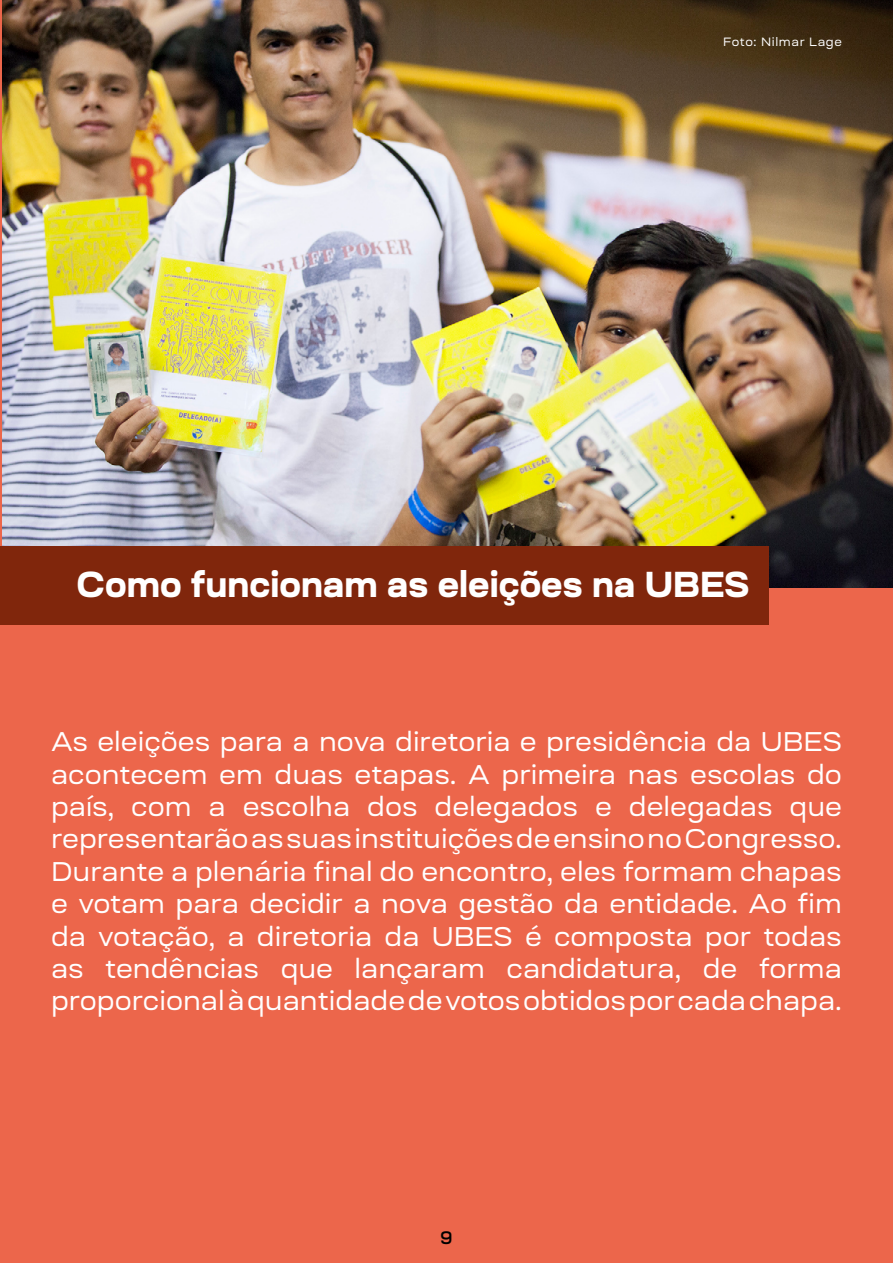
<style>
.page{position:relative;width:893px;height:1263px;background:#ec664b}
.page>*{position:absolute;margin:0;border:0;box-sizing:border-box;transform-origin:0 0}
.t1{font:800 36px "Ruberoid";color:#fff}
.t2{font:27px/32.4px "Ruberoid";color:#fff;text-align:justify}
.t3{font:600 18px "Ruberoid";color:#000}
.t4{font:12px "Ruberoid";letter-spacing:.05em;color:#fff}
</style>
<div class="page">
<img style="left:2px;top:0;width:891px;height:587px">
<div style="left:0;top:547px;width:769px;height:78px;background:#80260c"></div>
<p class="t4" style="left:723px;top:34px;width:120px">Foto: Nilmar Lage</p>
<h1 class="t1" style="left:77px;top:560px;width:675px">Como funcionam as eleições na UBES</h1>
<p class="t2" style="left:51px;top:726px;width:792px">As eleições para a nova diretoria e presidência da UBES acontecem em duas etapas. A primeira nas escolas do país, com a escolha dos delegados e delegadas que representarão as suas instituições de ensino no Congresso.<br>Durante a plenária final do encontro, eles formam chapas e votam para decidir a nova gestão da entidade. Ao fim da votação, a diretoria da UBES é composta por todas as tendências que lançaram candidatura, de forma proporcional à quantidade de votos obtidos por cada chapa.</p>
<p class="t3" style="left:440px;top:1226px;width:13px">9</p>
</div>
